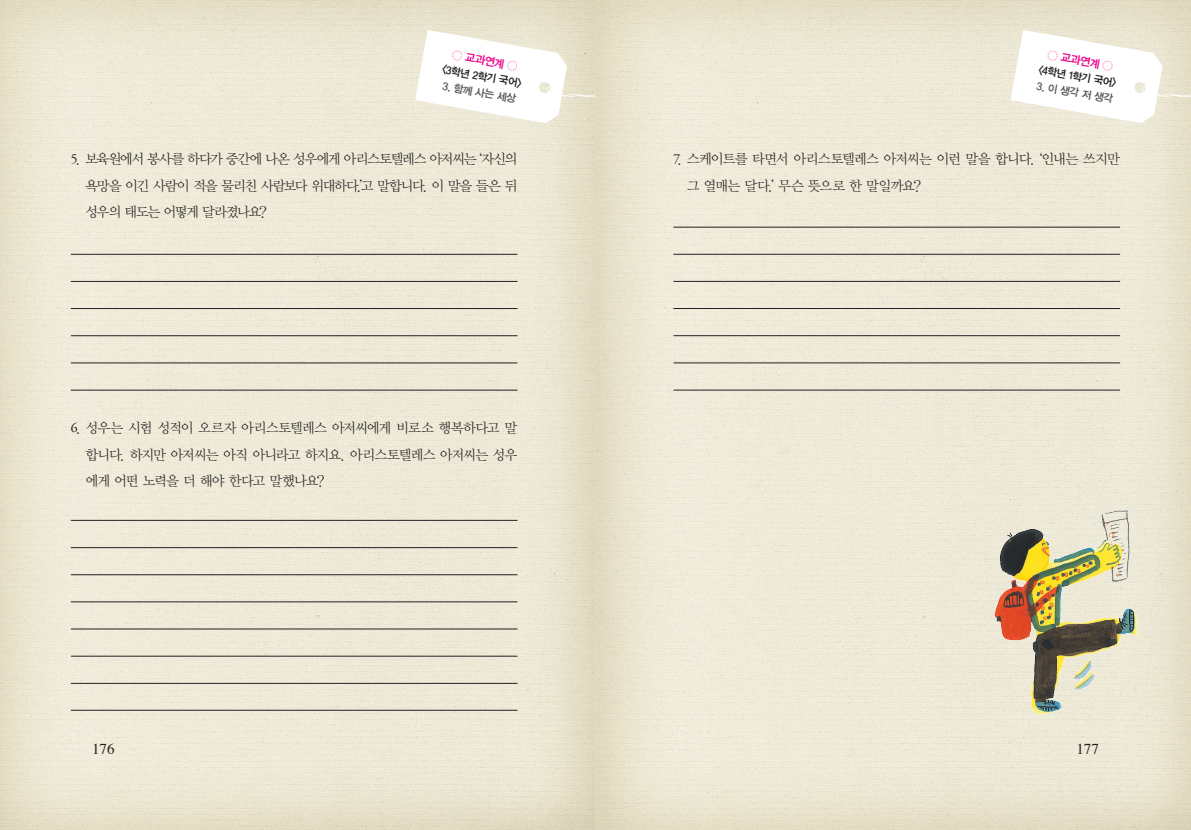
<style>
.page{position:relative;width:1191px;height:830px;background:#fff}
.page>*{position:absolute;margin:0;border:0;box-sizing:border-box;transform-origin:0 0}
.t1{font:15px "Times";letter-spacing:-.005em;color:#231f20}
.인문학_본문{font:13.75px/26.9px "YDVY Mj O12";letter-spacing:-.08em;color:#231f20;text-align:justify}
.t2{font:11.25px "YDVYGO14";color:#ed028c}
.t3{font:10.62px "YDVYGO14";color:#231f20}
.t4{font:10.62px "YDVYGO14";color:#57585a}
.s1{font-family:"Adobe Garamond Pro"}
</style>
<div class="page">
<img style="left:0;top:0;width:1191px;height:829px">
<svg style="left:415px;top:14px;width:180px;height:109px"></svg>
<svg style="left:1010px;top:14px;width:181px;height:109px"></svg>
<hr style="left:71px;top:547px;width:446px;height:1px;background:#231f20">
<hr style="left:71px;top:520px;width:446px;height:1px;background:#231f20">
<hr style="left:71px;top:254px;width:446px;height:1px;background:#231f20">
<hr style="left:673px;top:254px;width:447px;height:1px;background:#231f20">
<hr style="left:71px;top:574px;width:446px;height:1px;background:#231f20">
<hr style="left:71px;top:281px;width:446px;height:1px;background:#231f20">
<hr style="left:673px;top:281px;width:447px;height:1px;background:#231f20">
<hr style="left:71px;top:601px;width:446px;height:1px;background:#231f20">
<hr style="left:71px;top:308px;width:446px;height:1px;background:#231f20">
<hr style="left:673px;top:308px;width:447px;height:1px;background:#231f20">
<hr style="left:71px;top:628px;width:446px;height:1px;background:#231f20">
<hr style="left:71px;top:335px;width:446px;height:1px;background:#231f20">
<hr style="left:673px;top:335px;width:447px;height:1px;background:#231f20">
<hr style="left:71px;top:655px;width:446px;height:1px;background:#231f20">
<hr style="left:71px;top:709px;width:446px;height:1px;background:#231f20">
<hr style="left:71px;top:362px;width:446px;height:1px;background:#231f20">
<hr style="left:673px;top:362px;width:447px;height:1px;background:#231f20">
<hr style="left:71px;top:390px;width:446px;height:1px;background:#231f20">
<hr style="left:673px;top:389px;width:447px;height:1px;background:#231f20">
<hr style="left:673px;top:227px;width:447px;height:1px;background:#231f20">
<hr style="left:71px;top:682px;width:446px;height:1px;background:#231f20">
<img style="left:963px;top:484px;width:205px;height:251px">
<p class="t2" style="left:453px;top:48px;width:67px;rotate:10deg">◌ 교과연계 ◌</p>
<p class="t3" style="left:443px;top:63px;width:82px;rotate:10deg">&lt;3학년 2학기 국어&gt;</p>
<p class="t4" style="left:444px;top:80px;width:76px;rotate:10deg">3. 함께 사는 세상</p>
<p class="t2" style="left:1049px;top:48px;width:67px;rotate:10deg">◌ 교과연계 ◌</p>
<p class="t3" style="left:1039px;top:63px;width:81px;rotate:10deg">&lt;4학년 1학기 국어&gt;</p>
<p class="t4" style="left:1037px;top:79px;width:79px;rotate:10deg">3. 이 생각 저 생각</p>
<p class="인문학_본문" style="left:85px;top:145px;width:434px;text-indent:-14px"><span class="s1">5</span>. 보육원에서 봉사를 하다가 중간에 나온 성우에게 아리스토텔레스 아저씨는 ‘자신의 욕망을 이긴 사람이 적을 물리친 사람보다 위대하다.’고 말합니다. 이 말을 들은 뒤 성우의 태도는 어떻게 달라졌나요?</p>
<p class="인문학_본문" style="left:686px;top:145px;width:435px;text-indent:-13px"><span class="s1">7</span>. 스케이트를 타면서 아리스토텔레스 아저씨는 이런 말을 합니다. ‘인내는 쓰지만 그 열매는 달다.’ 무슨 뜻으로 한 말일까요?</p>
<p class="인문학_본문" style="left:85px;top:414px;width:433px;text-indent:-15px"><span class="s1">6</span>. 성우는 시험 성적이 오르자 아리스토텔레스 아저씨에게 비로소 행복하다고 말 합니다. 하지만 아저씨는 아직 아니라고 하지요. 아리스토텔레스 아저씨는 성우 에게 어떤 노력을 더 해야 한다고 말했나요?</p>
<p class="t1" style="left:92px;top:734px;width:24px">176</p>
<p class="t1" style="left:1076px;top:734px;width:24px">177</p>
</div>
